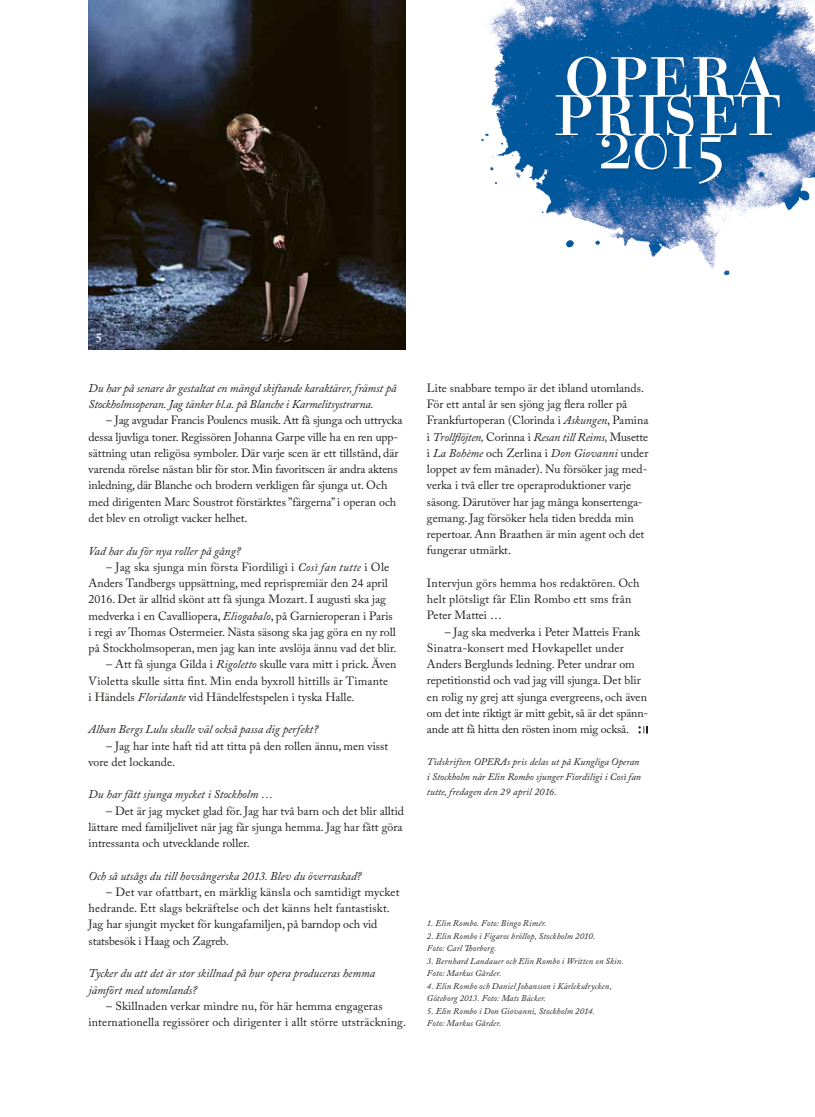
<style>
.page{position:relative;width:815px;height:1117px;background:#fff}
.page>*{position:absolute;margin:0;border:0;box-sizing:border-box;transform-origin:0 0}
.t1{font:600 12.5px "Adobe Caslon Pro";color:#fff}
.t2{font:11.88px/16.2px "Adobe Caslon Pro";color:#221e1c}
.t3{font:italic 11.88px/16.2px "Adobe Caslon Pro";color:#221e1c}
.t4{font:italic 10px/15px "Adobe Caslon Pro";color:#221e1c}
.t5{font:italic 8.75px/12.5px "Adobe Caslon Pro";letter-spacing:.015em;color:#221e1c}
.s1{font-style:italic}
</style>
<div class="page">
<svg style="left:638px;top:726px;width:10px;height:7px"></svg>
<img style="left:481px;top:0;width:334px;height:276px">
<div style="left:555px;top:56px;width:228px;height:131px;background:#221e1c;opacity:.2"></div>
<svg style="left:556px;top:57px;width:224px;height:127px"></svg>
<img style="left:89px;top:0;width:317px;height:349px">
<p class="t1" style="left:96px;top:330px;width:8px">5</p>
<p class="t3" style="left:89px;top:379px;width:309px">Du har på senare år gestaltat en mängd skiftande karaktärer, främst på<br>Stockholmsoperan. Jag tänker bl.a. på Blanche i Karmelitsystrarna.</p>
<p class="t2" style="left:89px;top:412px;width:315px;text-indent:18px">– Jag avgudar Francis Poulencs musik. Att få sjunga och uttrycka dessa ljuvliga toner. Regissören Johanna Garpe ville ha en ren upp&shy;sättning utan religösa symboler. Där varje scen är ett tillstånd, där varenda rörelse nästan blir för stor. Min favoritscen är andra aktens inledning, där Blanche och brodern verkligen får sjunga ut. Och med dirigenten Marc Soustrot förstärktes ”färgerna” i operan och det blev en otroligt vacker helhet.</p>
<p class="t3" style="left:89px;top:542px;width:154px">Vad har du för nya roller på gång?</p>
<p class="t2" style="left:89px;top:558px;width:309px;text-indent:18px">– Jag ska sjunga min första Fiordiligi i <span class="s1">Così fan tutte</span> i Ole Anders Tandbergs uppsättning, med reprispremiär den 24 april 2016. Det är alltid skönt att få sjunga Mozart. I augusti ska jag medverka i en Cavalliopera, <span class="s1">Eliogabalo</span>, på Garnieroperan i Paris i regi av Thomas Ostermeier. Nästa säsong ska jag göra en ny roll på Stockholmsoperan, men jag kan inte avslöja ännu vad det blir.</p>
<p class="t2" style="left:89px;top:656px;width:309px;text-indent:18px">– Att få sjunga Gilda i <span class="s1">Rigoletto</span> skulle vara mitt i prick. Även<br>Violetta skulle sitta fint. Min enda byxroll hittills är Timante<br>i Händels <span class="s1">Floridante</span> vid Händelfestspelen i tyska Halle.</p>
<p class="t3" style="left:89px;top:721px;width:231px">Alban Bergs Lulu skulle väl också passa dig perfekt?</p>
<p class="t2" style="left:89px;top:737px;width:301px;text-indent:18px">– Jag har inte haft tid att titta på den rollen ännu, men visst vore det lockande.</p>
<p class="t3" style="left:89px;top:786px;width:186px">Du har fått sjunga mycket i Stockholm …</p>
<p class="t2" style="left:89px;top:802px;width:317px;text-indent:18px">– Det är jag mycket glad för. Jag har två barn och det blir alltid lättare med familjelivet när jag får sjunga hemma. Jag har fått göra intressanta och utvecklande roller.</p>
<p class="t3" style="left:89px;top:867px;width:275px">Och så utsågs du till hovsångerska 2013. Blev du överraskad?</p>
<p class="t2" style="left:89px;top:883px;width:313px;text-indent:18px">– Det var ofattbart, en märklig känsla och samtidigt mycket hedrande. Ett slags bekräftelse och det känns helt fantastiskt.<br>Jag har sjungit mycket för kungafamiljen, på barndop och vid statsbesök i Haag och Zagreb.</p>
<p class="t3" style="left:89px;top:964px;width:288px">Tycker du att det är stor skillnad på hur opera produceras hemma jämfört med utomlands?</p>
<p class="t2" style="left:89px;top:997px;width:319px;text-align:center">– Skillnaden verkar mindre nu, för här hemma engageras internationella regissörer och dirigenter i allt större utsträckning.</p>
<p class="t2" style="left:427px;top:379px;width:223px">Lite snabbare tempo är det ibland utomlands.<br>För ett antal år sen sjöng jag flera roller på Frankfurtoperan (Clorinda i <span class="s1">Askungen</span>, Pamina i <span class="s1">Trollflöjten,</span> Corinna i <span class="s1">Resan till Reims,</span> Musette i <span class="s1">La Boh`eme</span> och Zerlina i <span class="s1">Don Giovanni</span> under loppet av fem månader). Nu försöker jag med&shy;verka i två eller tre operaproduktioner varje säsong. Därutöver har jag många konsertenga&shy;gemang. Jag försöker hela tiden bredda min repertoar. Ann Braathen är min agent och det fungerar utmärkt.</p>
<p class="t2" style="left:427px;top:574px;width:214px">Intervjun görs hemma hos redaktören. Och helt plötsligt får Elin Rombo ett sms från<br>Peter Mattei …</p>
<p class="t2" style="left:427px;top:623px;width:223px;text-indent:18px">– Jag ska medverka i Peter Matteis Frank Sinatra-konsert med Hovkapellet under Anders Berglunds ledning. Peter undrar om repetitionstid och vad jag vill sjunga. Det blir en rolig ny grej att sjunga evergreens, och även om det inte riktigt är mitt gebit, så är det spänn&shy;ande att få hitta den rösten inom mig också.</p>
<p class="t4" style="left:427px;top:753px;width:216px">Tidskriften OPERAs pris delas ut på Kungliga Operan i Stockholm när Elin Rombo sjunger Fiordiligi i Così fan tutte, fredagen den 29 april 2016.</p>
<p class="t5" style="left:427px;top:916px;width:121px">1. Elin Rombo. Foto: Bingo Rimér.</p>
<p class="t5" style="left:427px;top:929px;width:170px">2. Elin Rombo i Figaros bröllop, Stockholm 2010.<br>Foto: Carl Thorborg.</p>
<p class="t5" style="left:427px;top:954px;width:198px">3. Bernhard Landauer och Elin Rombo i Written on Skin.<br>Foto: Markus Gårder.</p>
<p class="t5" style="left:427px;top:979px;width:186px">4. Elin Rombo och Daniel Johansson i Kärleksdrycken,<br>Göteborg 2013. Foto: Mats Bäcker.</p>
<p class="t5" style="left:427px;top:1004px;width:170px">5. Elin Rombo i Don Giovanni, Stockholm 2014.<br>Foto: Markus Gårder.</p>
</div>
